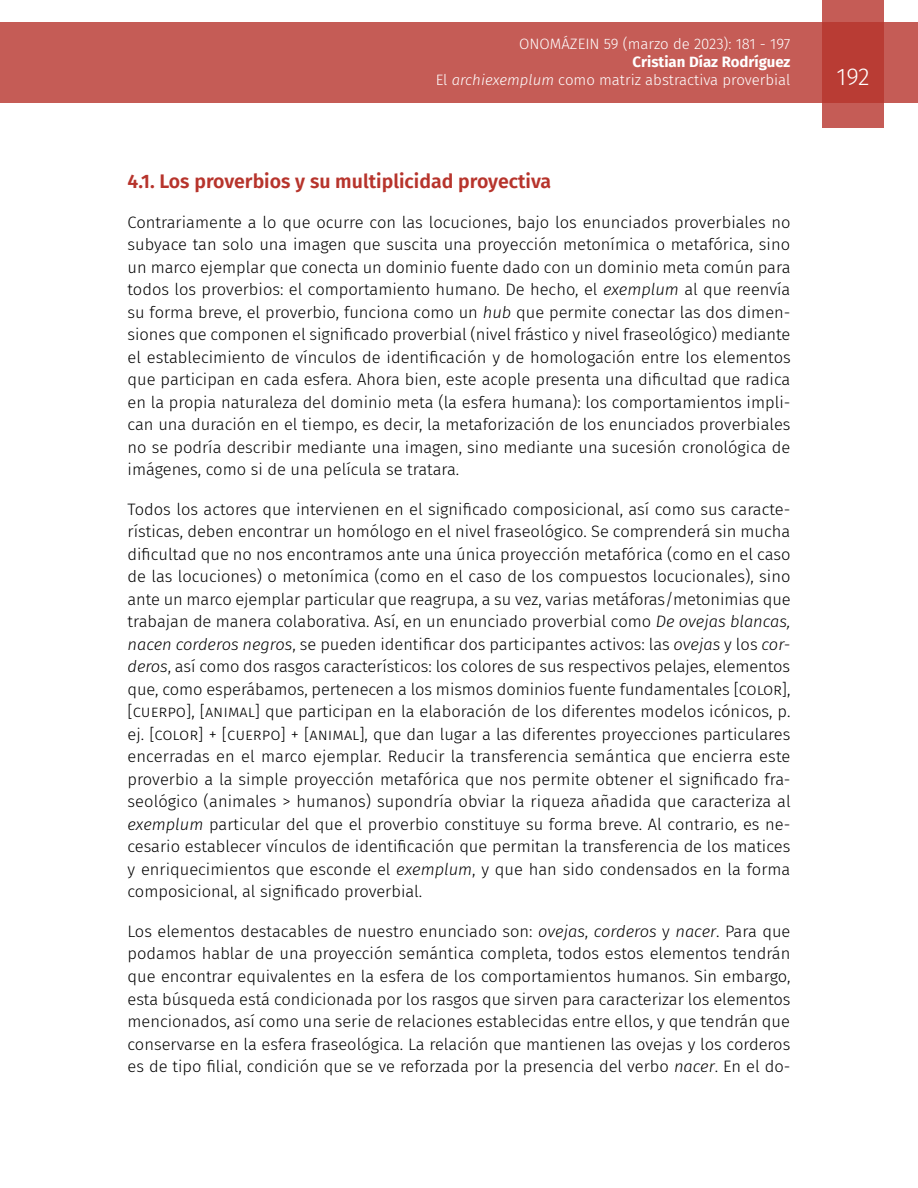
<style>
.page{position:relative;width:918px;height:1188px;background:#fff}
.page>*{position:absolute;margin:0;border:0;box-sizing:border-box;transform-origin:0 0}
.t1{font:300 24px "Fira Sans";color:#fff}
.t2{font:600 19.5px "Fira Sans";color:#b7342c}
.t3{font:300 16.5px/22.5px "Fira Sans";color:#000;text-align:justify}
.t4{font:300 15px/18px "Fira Sans";color:#fff;text-align:right}
.s1{font-weight:700}
.s2{font-style:italic}
</style>
<div class="page">
<div style="left:0;top:23px;width:918px;height:80px;background:#c55c56"></div>
<svg style="left:822px;top:0;width:62px;height:128px;background:#bd4740"></svg>
<p class="t4" style="left:519px;top:35px;width:273px">ONOMÁZEIN 59 (marzo de 2023): 181 - 197</p>
<p class="t4" style="left:436px;top:53px;width:356px"><span class="s1">Cristian Díaz Rodríguez<br></span>El <span class="s2">archiexemplum</span> como matriz abstractiva proverbial</p>
<p class="t2" style="left:128px;top:165px;width:425px">4.1. Los proverbios y su multiplicidad proyectiva</p>
<p class="t3" style="left:128px;top:211px;width:665px">Contrariamente a lo que ocurre con las locuciones, bajo los enunciados proverbiales no subyace tan solo una imagen que suscita una proyección metonímica o metafórica, sino un marco ejemplar que conecta un dominio fuente dado con un dominio meta común para todos los proverbios: el comportamiento humano. De hecho, el <span class="s2">exemplum</span> al que reenvía su forma breve, el proverbio, funciona como un <span class="s2">hub</span> que permite conectar las dos dimen&shy;siones que componen el significado proverbial (nivel frástico y nivel fraseológico) mediante el establecimiento de vínculos de identificación y de homologación entre los elementos que participan en cada esfera. Ahora bien, este acople presenta una dificultad que radica en la propia naturaleza del dominio meta (la esfera humana): los comportamientos impli&shy;can una duración en el tiempo, es decir, la metaforización de los enunciados proverbiales no se podría describir mediante una imagen, sino mediante una sucesión cronológica de imágenes, como si de una película se tratara.</p>
<p class="t3" style="left:128px;top:498px;width:665px">Todos los actores que intervienen en el significado composicional, así como sus caracte&shy;rísticas, deben encontrar un homólogo en el nivel fraseológico. Se comprenderá sin mucha dificultad que no nos encontramos ante una única proyección metafórica (como en el caso de las locuciones) o metonímica (como en el caso de los compuestos locucionales), sino ante un marco ejemplar particular que reagrupa, a su vez, varias metáforas/metonimias que trabajan de manera colaborativa. Así, en un enunciado proverbial como <span class="s2">De ovejas blancas, nacen corderos negros</span>, se pueden identificar dos participantes activos: las <span class="s2">ovejas</span> y los <span class="s2">cor&shy;deros</span>, así como dos rasgos característicos: los colores de sus respectivos pelajes, elementos que, como esperábamos, pertenecen a los mismos dominios fuente fundamentales [color], [cuerpo], [animal] que participan en la elaboración de los diferentes modelos icónicos, p. ej. [color] + [cuerpo] + [animal], que dan lugar a las diferentes proyecciones particulares encerradas en el marco ejemplar. Reducir la transferencia semántica que encierra este proverbio a la simple proyección metafórica que nos permite obtener el significado fra&shy;seológico (animales &gt; humanos) supondría obviar la riqueza añadida que caracteriza al <span class="s2">exemplum</span> particular del que el proverbio constituye su forma breve. Al contrario, es ne&shy;cesario establecer vínculos de identificación que permitan la transferencia de los matices y enriquecimientos que esconde el <span class="s2">exemplum</span>, y que han sido condensados en la forma composicional, al significado proverbial.</p>
<p class="t3" style="left:128px;top:920px;width:665px">Los elementos destacables de nuestro enunciado son: <span class="s2">ovejas</span>, <span class="s2">corderos</span> y <span class="s2">nacer</span>. Para que podamos hablar de una proyección semántica completa, todos estos elementos tendrán que encontrar equivalentes en la esfera de los comportamientos humanos. Sin embargo, esta búsqueda está condicionada por los rasgos que sirven para caracterizar los elementos mencionados, así como una serie de relaciones establecidas entre ellos, y que tendrán que conservarse en la esfera fraseológica. La relación que mantienen las ovejas y los corderos es de tipo filial, condición que se ve reforzada por la presencia del verbo <span class="s2">nacer</span>. En el do-</p>
<h1 class="t1" style="left:837px;top:60px;width:35px">192</h1>
</div>
